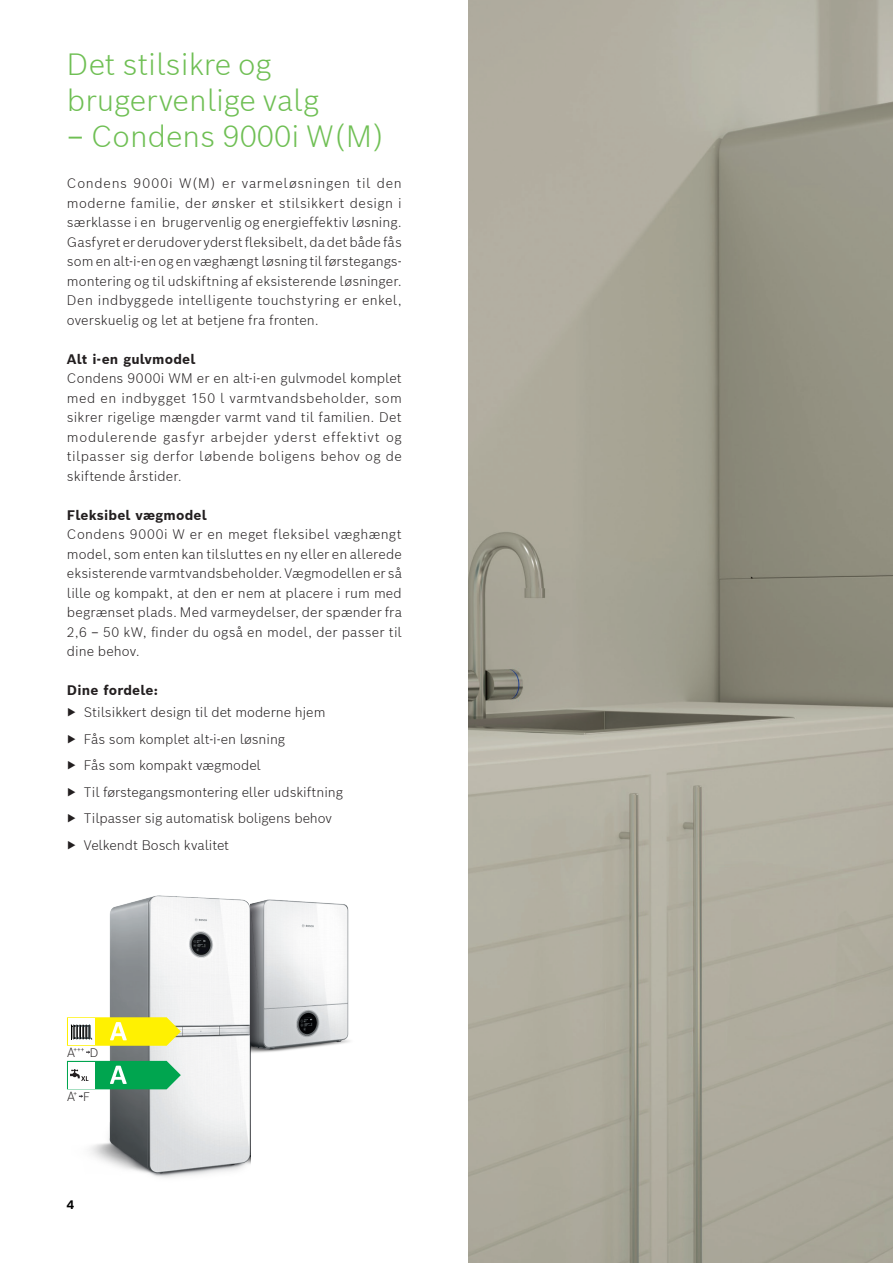
<style>
.page{position:relative;width:893px;height:1263px;background:#fff}
.page>*{position:absolute;margin:0;border:0;box-sizing:border-box;transform-origin:0 0}
.t1{font:300 30px/36px "Bosch Sans";color:#6fbf54}
.t2{font:300 13.5px/19.5px "Bosch Sans";color:#231f20;text-align:justify}
.t3{font:700 13.5px "Bosch Sans";letter-spacing:.01em;color:#231f20}
.t4{font:300 13.05px "Bosch Sans";color:#231f20}
.t5{font:700 12px "Bosch Sans";color:#000}
.t6{font:300 7.05px "Bosch Sans";color:#231f20}
.s1{font-size:12px}
</style>
<div class="page">
<img style="left:469px;top:0;width:424px;height:1263px">
<img style="left:71px;top:895px;width:179px;height:283px">
<img style="left:250px;top:899px;width:100px;height:189px">
<svg style="left:67px;top:1061px;width:114px;height:28px"></svg>
<svg style="left:67px;top:1017px;width:114px;height:36px"></svg>
<svg style="left:79px;top:1095px;width:4px;height:3px"></svg>
<p class="t1" style="left:67px;top:45px;width:254px">Det stilsikre og brugervenlige valg</p>
<p class="t1" style="left:67px;top:117px;width:319px">– Condens 9000i W(M)</p>
<p class="t2" style="left:67px;top:173px;width:336px">Condens 9000i W(M) er varmeløsningen til den moderne familie, der ønsker et stilsikkert design i særklasse i en brugervenlig og energieffektiv løsning.<br>Gasfyret er derudover yderst fleksibelt, da det både fås</p>
<p class="t2" style="left:67px;top:251px;width:336px">som en alt-i-en og en væghængt løsning til førstegangs&shy;montering og til udskiftning af eksisterende løsninger.<br>Den indbyggede intelligente touchstyring er enkel, overskuelig og let at betjene fra fronten.</p>
<p class="t3" style="left:67px;top:350px;width:130px">Alt i-en gulvmodel</p>
<p class="t2" style="left:67px;top:368px;width:336px">Condens 9000i WM er en alt-i-en gulvmodel komplet med en indbygget 150 l varmtvandsbeholder, som sikrer rigelige mængder varmt vand til familien. Det modulerende gasfyr arbejder yderst effektivt og tilpasser sig derfor løbende boligens behov og de skiftende årstider.</p>
<p class="t3" style="left:67px;top:506px;width:141px">Fleksibel vægmodel</p>
<p class="t2" style="left:67px;top:524px;width:336px">Condens 9000i W er en meget fleksibel væghængt model, som enten kan tilsluttes en ny eller en allerede eksisterende varmtvandsbeholder. Vægmodellen er så lille og kompakt, at den er nem at placere i rum med begrænset plads. Med varmeydelser, der spænder fra 2,6 – 50 kW, finder du også en model, der passer til dine behov.</p>
<p class="t3" style="left:67px;top:681px;width:92px">Dine fordele:</p>
<p class="t2" style="left:67px;top:702px;width:260px">▶ Stilsikkert design til det moderne hjem</p>
<p class="t2" style="left:67px;top:729px;width:220px">▶ Fås som komplet alt-i-en løsning</p>
<p class="t2" style="left:67px;top:755px;width:195px">▶ Fås som kompakt vægmodel</p>
<p class="t2" style="left:67px;top:782px;width:277px">▶ Til førstegangsmontering eller udskiftning</p>
<p class="t2" style="left:67px;top:808px;width:266px">▶ Tilpasser sig automatisk boligens behov</p>
<p class="t2" style="left:67px;top:835px;width:164px">▶ Velkendt Bosch kvalitet</p>
<p class="t6" style="left:74px;top:1044px;width:12px">+++</p>
<p class="t4" style="left:67px;top:1043px;width:33px">A <span class="s1">D</span></p>
<p class="t6" style="left:74px;top:1088px;width:5px">+</p>
<p class="t4" style="left:67px;top:1087px;width:25px">A <span class="s1">F</span></p>
<p class="t5" style="left:67px;top:1197px;width:9px">4</p>
</div>
